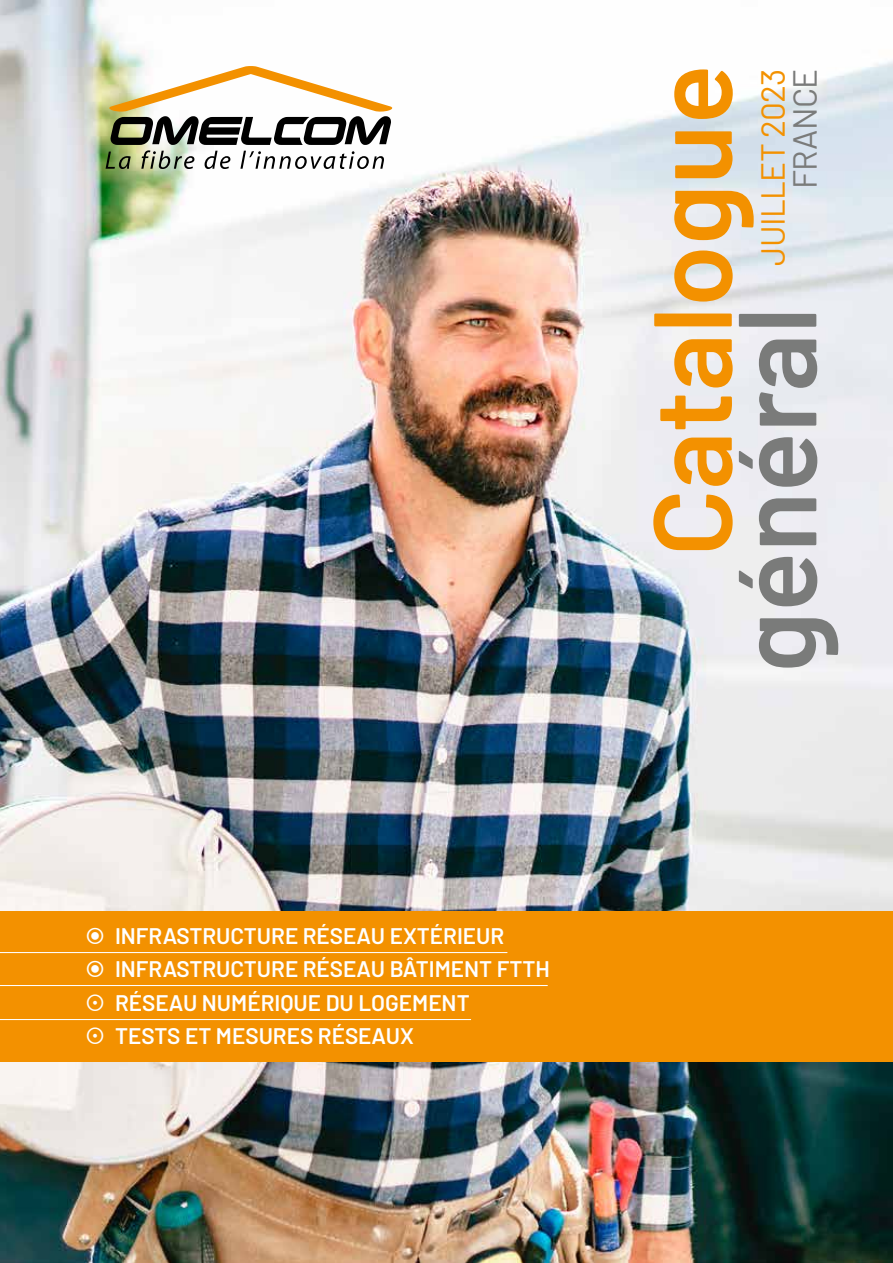
<style>
.page{position:relative;width:893px;height:1263px;background:#fff}
.page>*{position:absolute;margin:0;border:0;box-sizing:border-box;transform-origin:0 0}
.t1{font:600 110.7px "Barlow";color:#f39100}
.t2{font:600 110.7px "Barlow";color:#7a7b7a}
.t3{font:33.3px "Barlow";letter-spacing:-.02em;color:#f39100}
.t4{font:33.3px "Barlow";letter-spacing:-.02em;color:#7a7b7a}
.t5{font:600 22.5px/33.3px "Barlow";color:#fff}
</style>
<div class="page">
<img style="left:0;top:0;width:893px;height:1263px">
<div style="left:0;top:910px;width:893px;height:151px;background:#f39100"></div>
<svg style="left:106px;top:66px;width:286px;height:103px"></svg>
<hr style="left:0;top:952px;width:507px;height:1px;background:#fff">
<hr style="left:0;top:985px;width:548px;height:1px;background:#fff">
<hr style="left:0;top:1019px;width:471px;height:1px;background:#fff">
<p class="t5" style="left:115px;top:917px;width:436px">INFRASTRUCTURE RÉSEAU EXTÉRIEUR<br>INFRASTRUCTURE RÉSEAU BÂTIMENT FTTH<br>RÉSEAU NUMÉRIQUE DU LOGEMENT<br>TESTS ET MESURES RÉSEAUX</p>
<h1 class="t1" style="left:611px;top:556px;width:493px;rotate:-90deg">Catalogue</h1>
<h2 class="t3" style="left:749px;top:266px;width:199px;rotate:-90deg">JUILLET 2023</h2>
<h2 class="t4" style="left:781px;top:189px;width:122px;rotate:-90deg">FRANCE</h2>
<h1 class="t2" style="left:695px;top:673px;width:367px;rotate:-90deg">général</h1>
</div>
